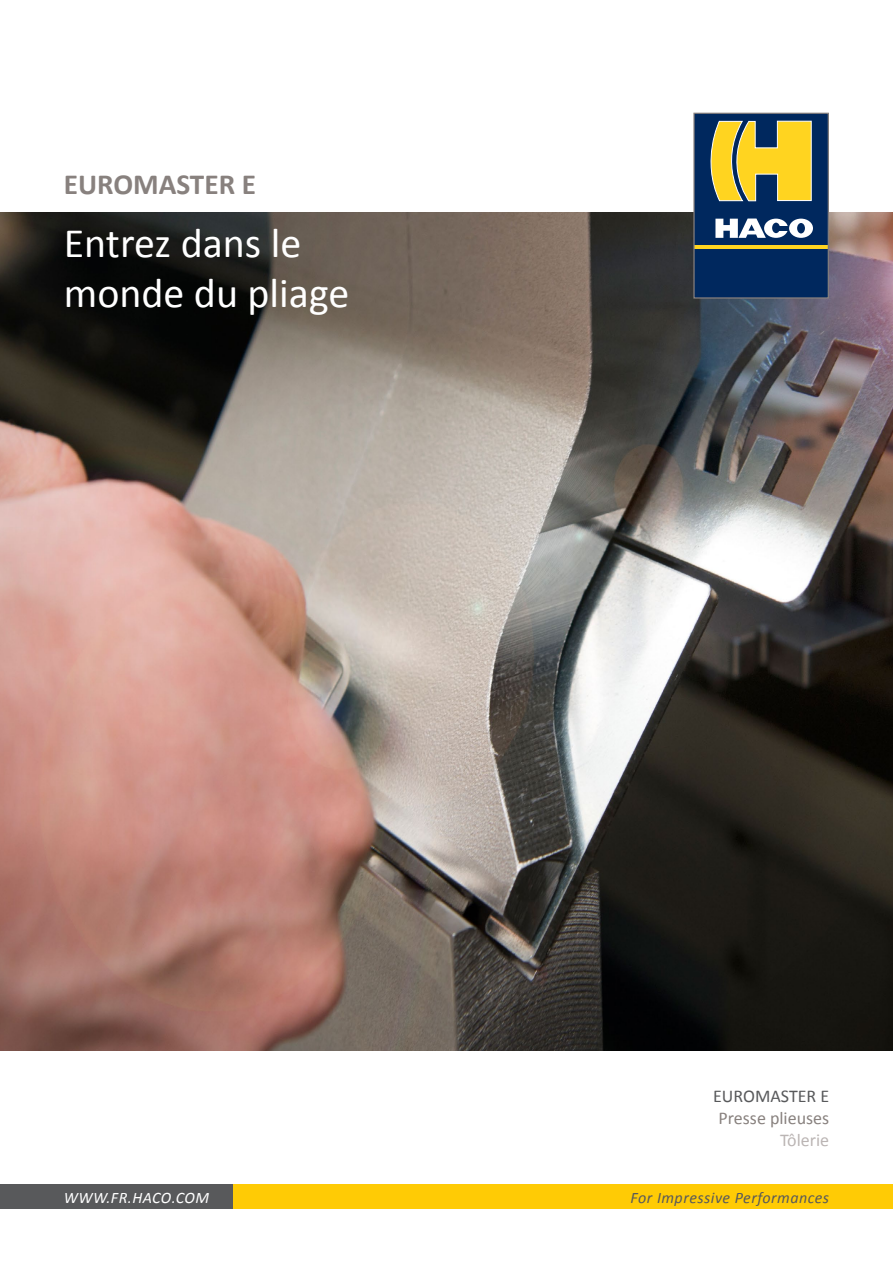
<style>
.page{position:relative;width:893px;height:1263px;background:#fff}
.page>*{position:absolute;margin:0;border:0;box-sizing:border-box;transform-origin:0 0}
.t1{font:42px/50.4px "Calibri";color:#fff}
.t2{font:700 29.25px "Calibri";color:#88817e}
.t3{font:18px "Calibri";color:#88817e}
.t4{font:18px "Calibri";color:#58595b}
.t5{font:18px "Calibri";color:#bbb5b4}
.t6{font:italic 16.05px "Calibri";letter-spacing:.03em;color:#58595b}
.t7{font:italic 16.05px "Calibri";letter-spacing:.03em;color:#fff}
</style>
<div class="page">
<img style="left:0;top:213px;width:893px;height:837px">
<svg style="left:695px;top:115px;width:132px;height:182px;background:#566559"></svg>
<div style="left:772px;top:223px;width:8px;height:10px;background:#00285e;border-radius:50%"></div>
<div style="left:693px;top:113px;width:136px;height:186px;border:1px solid #88817e"></div>
<div style="left:232px;top:1184px;width:661px;height:25px;background:#ffcb05"></div>
<div style="left:0;top:1184px;width:232px;height:25px;background:#58595b"></div>
<p class="t2" style="left:64px;top:166px;width:194px">EUROMASTER E</p>
<p class="t1" style="left:64px;top:216px;width:287px">Entrez dans le monde du pliage</p>
<p class="t4" style="left:713px;top:1085px;width:117px">EUROMASTER E</p>
<p class="t3" style="left:719px;top:1107px;width:112px">Presse plieuses</p>
<p class="t5" style="left:780px;top:1128px;width:51px">Tôlerie</p>
<p class="t7" style="left:64px;top:1187px;width:147px">WWW.FR.HACO.COM</p>
<p class="t6" style="left:631px;top:1187px;width:200px">For Impressive Performances</p>
</div>
